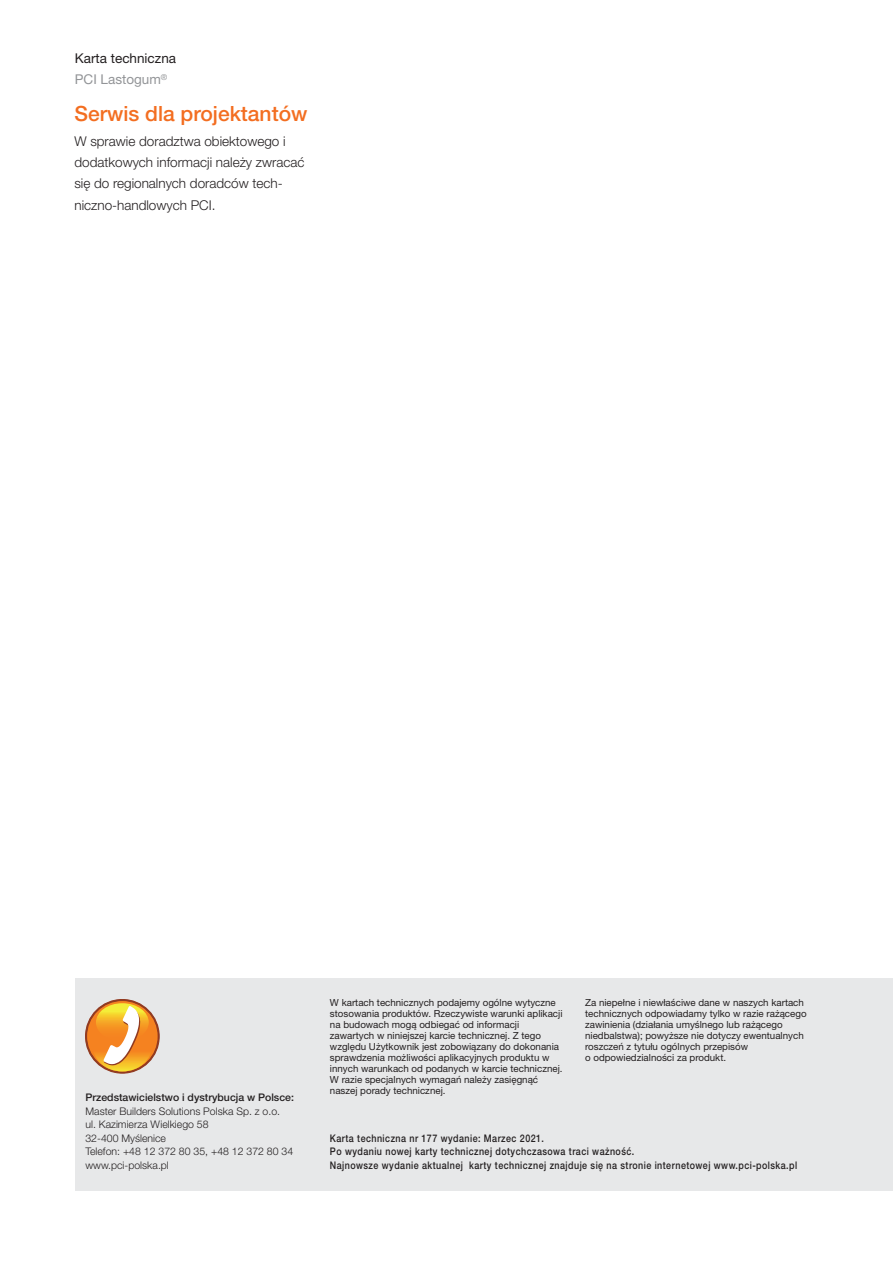
<style>
.page{position:relative;width:893px;height:1263px;background:#fff}
.page>*{position:absolute;margin:0;border:0;box-sizing:border-box;transform-origin:0 0}
.t1{font:500 21px "Helvetica Neue LT Pro";color:#f36e21}
.t2{font:300 13.5px/21.3px "Helvetica Neue LT Pro";color:#231f20}
.t3{font:13.5px/21.3px "Helvetica Neue LT Pro";color:#231f20}
.t4{font:500 10.5px/13.5px "Helvetica Neue LT Pro";letter-spacing:.05em;color:#231f20;scale:.85 1}
.t5{font:300 10.5px/13.5px "Helvetica Neue LT Pro";color:#231f20}
.t6{font:500 10.5px "Helvetica Neue LT Pro";color:#231f20}
.t7{font:9.75px/10.9px "Helvetica Neue LT Pro";color:#231f20}
.s1{color:#939598}
</style>
<div class="page">
<div style="left:75px;top:978px;width:818px;height:213px;background:#e7e8e9"></div>
<svg style="left:86px;top:999px;width:73px;height:74px"></svg>
<h2 class="t3" style="left:75px;top:49px;width:103px">Karta techniczna<br><span class="s1">PCI Lastogum</span><sup>®</sup></h2>
<h1 class="t1" style="left:74px;top:106px;width:235px">Serwis dla projektantów</h1>
<h2 class="t2" style="left:74px;top:132px;width:232px">W sprawie doradztwa obiektowego i dodatkowych informacji należy zwracać się do regionalnych doradców tech&shy;niczno-handlowych PCI.</h2>
<p class="t6" style="left:85px;top:1094px;width:210px">Przedstawicielstwo i dystrybucja w Polsce:</p>
<p class="t5" style="left:85px;top:1105px;width:209px">Master Builders Solutions Polska Sp. z o.o. ul. Kazimierza Wielkiego 58<br>32-400 Myślenice<br>Telefon: +48 12 372 80 35, +48 12 372 80 34 www.pci-polska.pl</p>
<p class="t7" style="left:330px;top:998px;width:234px">W kartach technicznych podajemy ogólne wytyczne stosowania produktów. Rzeczywiste warunki aplikacji na budowach mogą odbiegać od informacji zawartych w niniejszej karcie technicznej. Z tego względu Użytkownik jest zobowiązany do dokonania sprawdzenia możliwości aplikacyjnych produktu w innych warunkach od podanych w karcie technicznej.<br>W razie specjalnych wymagań należy zasięgnąć naszej porady technicznej.</p>
<p class="t7" style="left:585px;top:998px;width:223px">Za niepełne i niewłaściwe dane w naszych kartach technicznych odpowiadamy tylko w razie rażącego zawinienia (działania umyślnego lub rażącego niedbalstwa); powyższe nie dotyczy ewentualnych roszczeń z tytułu ogólnych przepisów<br>o odpowiedzialności za produkt.</p>
<p class="t4" style="left:330px;top:1132px;width:551px">Karta techniczna nr 177 wydanie: Marzec 2021.<br>Po wydaniu nowej karty technicznej dotychczasowa traci ważność.<br>Najnowsze wydanie aktualnej karty technicznej znajduje się na stronie internetowej www.pci-polska.pl</p>
</div>
